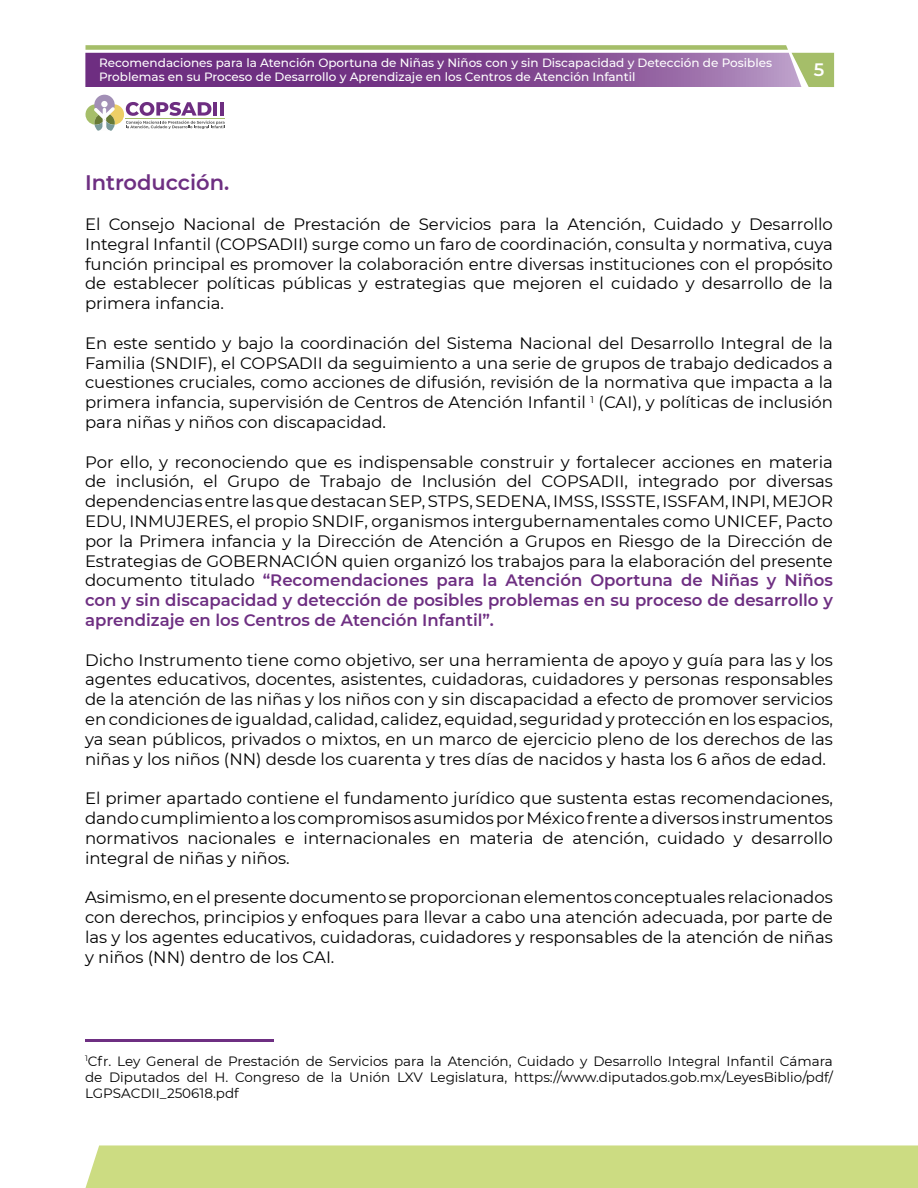
<style>
.page{position:relative;width:918px;height:1188px;background:#fff}
.page>*{position:absolute;margin:0;border:0;box-sizing:border-box;transform-origin:0 0}
.t1{font:600 21px "Montserrat";color:#6e2f82}
.t2{font:600 18px "Montserrat";color:#fff}
.t3{font:16.5px/19.8px "Montserrat";color:#000;text-align:justify}
.t4{font:13.5px/16.2px "Montserrat";color:#000;text-align:justify}
.t5{font:500 12px/13.5px "Montserrat";color:#fff}
.s1{font-weight:600;color:#6e2f82}
</style>
<div class="page">
<div style="left:85px;top:1145px;width:833px;height:43px;background:#ccdc82"></div>
<div style="left:94px;top:95px;width:21px;height:20px;background:#a28fb6;border-radius:50%"></div>
<div style="left:101px;top:101px;width:7px;height:6px;background:#f4f2f6;border-radius:50%"></div>
<svg style="left:86px;top:102px;width:139px;height:29px"></svg>
<hr style="left:125px;top:118px;width:99px;height:1px;background:#a5be69">
<svg style="left:85px;top:45px;width:749px;height:42px;background:#906895"></svg>
<hr style="left:85px;top:1039px;width:188px;height:3px;background:#6e2f82">
<p class="t5" style="left:99px;top:56px;width:674px">Recomendaciones para la Atención Oportuna de Niñas y Niños con y sin Discapacidad y Detección de Posibles<br>Problemas en su Proceso de Desarrollo y Aprendizaje en los Centros de Atención Infantil</p>
<p class="t2" style="left:814px;top:57px;width:12px">5</p>
<p class="t1" style="left:85px;top:168px;width:146px">Introducción.</p>
<p class="t3" style="left:85px;top:214px;width:749px">El Consejo Nacional de Prestación de Servicios para la Atención, Cuidado y Desarrollo Integral Infantil (COPSADII) surge como un faro de coordinación, consulta y normativa, cuya función principal es promover la colaboración entre diversas instituciones con el propósito de establecer políticas públicas y estrategias que mejoren el cuidado y desarrollo de la primera infancia.</p>
<p class="t3" style="left:85px;top:332px;width:749px">En este sentido y bajo la coordinación del Sistema Nacional del Desarrollo Integral de la Familia (SNDIF), el COPSADII da seguimiento a una serie de grupos de trabajo dedicados a cuestiones cruciales, como acciones de difusión, revisión de la normativa que impacta a la primera infancia, supervisión de Centros de Atención Infantil <sup>1</sup> (CAI), y políticas de inclusión para niñas y niños con discapacidad.</p>
<p class="t3" style="left:85px;top:451px;width:749px">Por ello, y reconociendo que es indispensable construir y fortalecer acciones en materia de inclusión, el Grupo de Trabajo de Inclusión del COPSADII, integrado por diversas dependencias entre las que destacan SEP, STPS, SEDENA, IMSS, ISSSTE, ISSFAM, INPI, MEJOR EDU, INMUJERES, el propio SNDIF, organismos intergubernamentales como UNICEF, Pacto por la Primera infancia y la Dirección de Atención a Grupos en Riesgo de la Dirección de Estrategias de GOBERNACIÓN quien organizó los trabajos para la elaboración del presente documento titulado <span class="s1">“Recomendaciones para la Atención Oportuna de Niñas y Niños con y sin discapacidad y detección de posibles problemas en su proceso de desarrollo y aprendizaje en los Centros de Atención Infantil”.</span></p>
<p class="t3" style="left:85px;top:649px;width:750px">Dicho Instrumento tiene como objetivo, ser una herramienta de apoyo y guía para las y los agentes educativos, docentes, asistentes, cuidadoras, cuidadores y personas responsables de la atención de las niñas y los niños con y sin discapacidad a efecto de promover servicios en condiciones de igualdad, calidad, calidez, equidad, seguridad y protección en los espacios, ya sean públicos, privados o mixtos, en un marco de ejercicio pleno de los derechos de las niñas y los niños (NN) desde los cuarenta y tres días de nacidos y hasta los 6 años de edad.</p>
<p class="t3" style="left:85px;top:788px;width:749px">El primer apartado contiene el fundamento jurídico que sustenta estas recomendaciones, dando cumplimiento a los compromisos asumidos por México frente a diversos instrumentos normativos nacionales e internacionales en materia de atención, cuidado y desarrollo integral de niñas y niños.</p>
<p class="t3" style="left:85px;top:887px;width:749px">Asimismo, en el presente documento se proporcionan elementos conceptuales relacionados con derechos, principios y enfoques para llevar a cabo una atención adecuada, por parte de las y los agentes educativos, cuidadoras, cuidadores y responsables de la atención de niñas y niños (NN) dentro de los CAI.</p>
<p class="t4" style="left:85px;top:1052px;width:749px"><sup>1</sup>Cfr. Ley General de Prestación de Servicios para la Atención, Cuidado y Desarrollo Integral Infantil Cámara de Diputados del H. Congreso de la Unión LXV Legislatura, https://www.diputados.gob.mx/LeyesBiblio/pdf/ LGPSACDII_250618.pdf</p>
</div>
